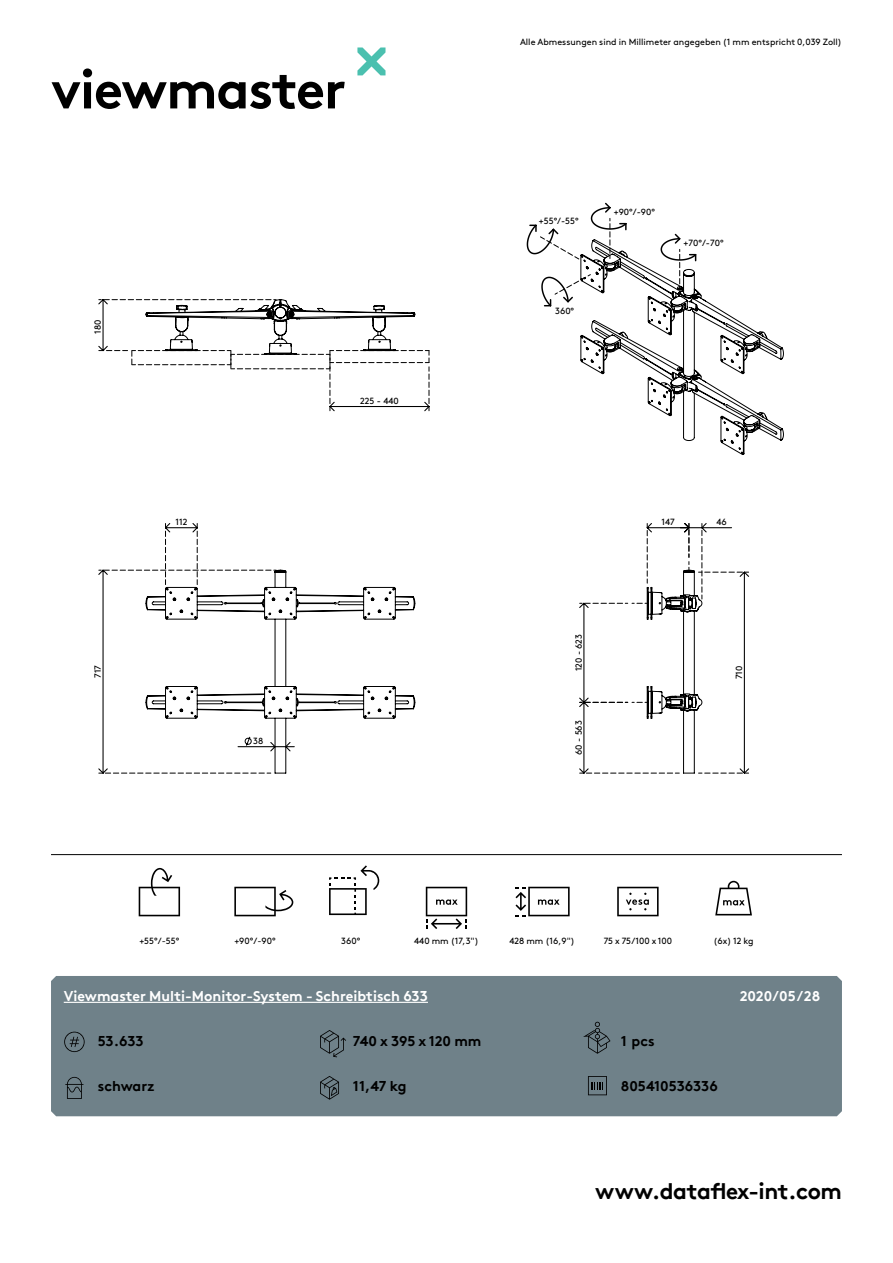
<style>
.page{position:relative;width:893px;height:1263px;background:#fff}
.page>*{position:absolute;margin:0;border:0;box-sizing:border-box;transform-origin:0 0}
.hoofdstuk{font:700 54px "Brown Pro TT";letter-spacing:-.02em;color:#000}
.t1{font:700 22.5px "Brown Pro TT";letter-spacing:-.02em;color:#000}
.t2{font:700 14.25px "Brown Pro TT";color:#fff}
.specificaties{font:700 14.25px "Brown Pro TT";color:#000}
.t3{font:9px "Brown";color:#000}
.t4{font:9px "Brown Pro TT Regular Alt";color:#000}
</style>
<div class="page">
<svg style="left:357px;top:47px;width:28px;height:28px"></svg>
<hr style="left:51px;top:854px;width:791px;height:1px;background:#000">
<svg style="left:139px;top:868px;width:41px;height:48px"></svg>
<svg style="left:234px;top:887px;width:59px;height:29px"></svg>
<svg style="left:329px;top:865px;width:50px;height:50px"></svg>
<svg style="left:426px;top:887px;width:41px;height:42px"></svg>
<svg style="left:515px;top:887px;width:55px;height:29px"></svg>
<svg style="left:617px;top:887px;width:42px;height:29px"></svg>
<svg style="left:715px;top:881px;width:37px;height:34px"></svg>
<div style="left:51px;top:976px;width:791px;height:140px;background:#6f8189"></div>
<svg style="left:98px;top:523px;width:100px;height:251px"></svg>
<svg style="left:145px;top:569px;width:271px;height:205px"></svg>
<svg style="left:98px;top:299px;width:332px;height:113px"></svg>
<svg style="left:526px;top:202px;width:258px;height:253px"></svg>
<svg style="left:579px;top:523px;width:170px;height:251px"></svg>
<svg style="left:64px;top:1032px;width:21px;height:20px"></svg>
<svg style="left:65px;top:1077px;width:18px;height:22px"></svg>
<svg style="left:320px;top:1030px;width:26px;height:27px"></svg>
<svg style="left:583px;top:1022px;width:27px;height:32px"></svg>
<svg style="left:320px;top:1076px;width:19px;height:24px"></svg>
<svg style="left:588px;top:1076px;width:19px;height:19px"></svg>
<hr style="left:64px;top:1002px;width:364px;height:1px;background:#fff">
<p class="hoofdstuk" style="left:51px;top:46px;width:297px">viewmaster</p>
<p class="t4" style="left:91px;top:334px;width:16px;rotate:-90deg">180</p>
<p class="t4" style="left:91px;top:678px;width:14px;rotate:-90deg">717</p>
<p class="t4" style="left:175px;top:515px;width:13px">112</p>
<p class="t4" style="left:253px;top:734px;width:12px">38</p>
<p class="t4" style="left:360px;top:394px;width:40px">225 - 440</p>
<p class="t3" style="left:520px;top:35px;width:323px">Alle Abmessungen sind in Millimeter angegeben (1 mm entspricht 0,039 Zoll)</p>
<p class="t4" style="left:539px;top:214px;width:41px">+55°/-55°</p>
<p class="t4" style="left:555px;top:304px;width:21px">360°</p>
<p class="t4" style="left:614px;top:205px;width:43px">+90°/-90°</p>
<p class="t4" style="left:684px;top:236px;width:42px">+70°/-70°</p>
<p class="t4" style="left:572px;top:671px;width:39px;rotate:-90deg">120 - 623</p>
<p class="t4" style="left:572px;top:755px;width:36px;rotate:-90deg">60 - 563</p>
<p class="t4" style="left:661px;top:515px;width:15px">147</p>
<p class="t4" style="left:716px;top:515px;width:12px">46</p>
<p class="t4" style="left:732px;top:679px;width:15px;rotate:-90deg">710</p>
<p class="t3" style="left:139px;top:934px;width:41px">+55°/-55°</p>
<p class="t3" style="left:234px;top:934px;width:43px">+90°/-90°</p>
<p class="t3" style="left:341px;top:934px;width:21px">360°</p>
<p class="t3" style="left:414px;top:934px;width:66px">440 mm (17,3")</p>
<p class="t3" style="left:509px;top:934px;width:67px">428 mm (16,9")</p>
<p class="t3" style="left:604px;top:934px;width:70px">75 x 75/100 x 100</p>
<p class="t3" style="left:714px;top:934px;width:41px">(6x) 12 kg</p>
<h3 class="t2" style="left:64px;top:985px;width:366px">Viewmaster Multi-Monitor-System - Schreibtisch 633</h3>
<h3 class="t2" style="left:740px;top:985px;width:82px">2020/05/28</h3>
<h3 class="specificaties" style="left:98px;top:1029px;width:47px">53.633</h3>
<p class="specificaties" style="left:98px;top:1074px;width:58px">schwarz</p>
<p class="specificaties" style="left:353px;top:1029px;width:130px">740 x 395 x 120 mm</p>
<p class="specificaties" style="left:621px;top:1029px;width:35px">1 pcs</p>
<p class="specificaties" style="left:353px;top:1074px;width:55px">11,47 kg</p>
<h3 class="specificaties" style="left:621px;top:1074px;width:99px">805410536336</h3>
<h2 class="t1" style="left:595px;top:1173px;width:248px">www.dataflex-int.com</h2>
</div>
